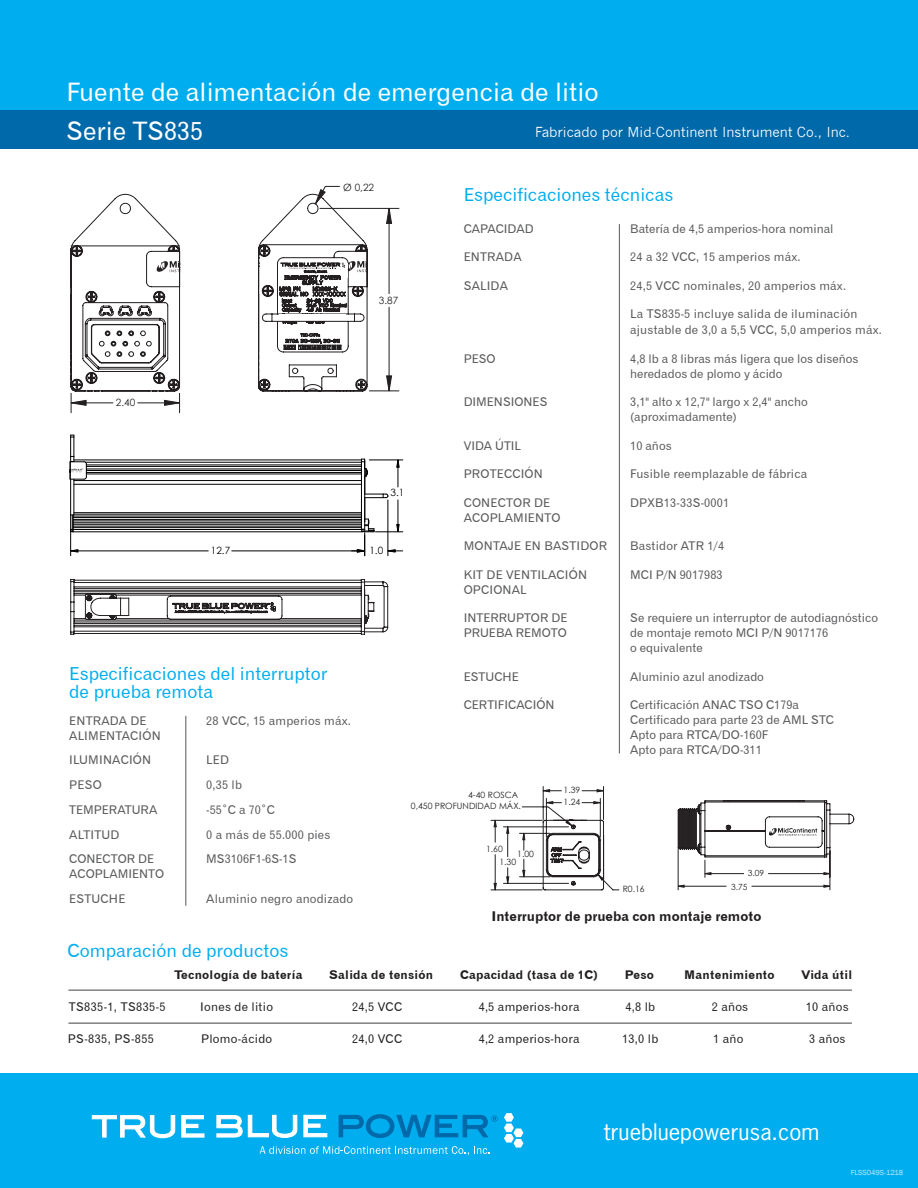
<style>
.page{position:relative;width:918px;height:1188px;background:#fff}
.page>*{position:absolute;margin:0;border:0;box-sizing:border-box;transform-origin:0 0}
.t1{font:25.5px/39px "Gothic 720 BT Roman B";color:#fff}
.t2{font:21.3px "News Gothic";color:#fff;scale:1.05 1}
.t3{font:18px/18px "Gothic 720 BT Roman B";color:#00aeef}
.t4{font:13.5px "News Gothic";color:#fff}
.t5{font:13.5px "Gothic 720 BT Bold B";color:#231f20}
.t6{font:12px/15px "Gothic 720 BT Roman B";color:#58595b}
.t7{font:12px "Gothic 720 BT Roman B";letter-spacing:.02em;color:#231f20}
.t8{font:12px "Gothic 720 BT Bold B";letter-spacing:.02em;color:#231f20}
.t9{font:10.05px "Century Gothic";color:#231f20}
.t10{font:10.05px "Century Gothic";color:#000}
.t11{font:8.7px/13.6px "Century Gothic";color:#231f20}
.t12{font:8.4px "Century Gothic";color:#231f20}
.t13{font:7.5px "Franklin Gothic";color:#bfebfb}
</style>
<div class="page">
<div style="left:0;top:0;width:918px;height:110px;background:#00aeef"></div>
<div style="left:0;top:110px;width:918px;height:39px;background:#0069aa"></div>
<div style="left:0;top:1073px;width:918px;height:115px;background:#00aeef"></div>
<hr style="left:619px;top:224px;width:1px;height:529px;background:#58595b">
<hr style="left:186px;top:716px;width:1px;height:190px;background:#58595b">
<hr style="left:678px;top:848px;width:1px;height:42px;background:#231f20">
<hr style="left:830px;top:851px;width:1px;height:39px;background:#231f20">
<hr style="left:69px;top:990px;width:783px;height:1px;background:#58595b">
<hr style="left:69px;top:1023px;width:783px;height:1px;background:#58595b">
<hr style="left:320px;top:208px;width:79px;height:1px;background:#231f20">
<hr style="left:369px;top:391px;width:30px;height:1px;background:#231f20">
<svg style="left:491px;top:786px;width:128px;height:104px"></svg>
<svg style="left:260px;top:1146px;width:230px;height:9px"></svg>
<svg style="left:91px;top:1115px;width:114px;height:24px"></svg>
<svg style="left:216px;top:1114px;width:112px;height:24px"></svg>
<svg style="left:504px;top:1113px;width:19px;height:35px"></svg>
<svg style="left:338px;top:1114px;width:160px;height:24px"></svg>
<svg style="left:71px;top:194px;width:109px;height:219px"></svg>
<svg style="left:678px;top:800px;width:176px;height:88px"></svg>
<svg style="left:258px;top:186px;width:134px;height:205px"></svg>
<div style="left:279px;top:314px;width:67px;height:5px;background:#fff"></div>
<svg style="left:70px;top:435px;width:333px;height:121px"></svg>
<svg style="left:70px;top:579px;width:318px;height:56px"></svg>
<h1 class="t1" style="left:66px;top:72px;width:534px">Fuente de alimentación de emergencia de litio<br>Serie TS835</h1>
<p class="t4" style="left:535px;top:124px;width:317px">Fabricado por Mid-Continent Instrument Co., Inc.</p>
<p class="t9" style="left:343px;top:180px;width:32px">Ø 0,22</p>
<p class="t9" style="left:116px;top:395px;width:21px">2.40</p>
<p class="t9" style="left:379px;top:293px;width:21px">3.87</p>
<p class="t10" style="left:391px;top:486px;width:15px">3.1</p>
<p class="t10" style="left:211px;top:543px;width:21px">12.7</p>
<p class="t10" style="left:369px;top:543px;width:15px">1.0</p>
<h3 class="t3" style="left:69px;top:665px;width:260px">Especificaciones del interruptor de prueba remota</h3>
<p class="t6" style="left:69px;top:713px;width:79px">ENTRADA DE</p>
<p class="t6" style="left:206px;top:713px;width:146px">28 VCC, 15 amperios máx.</p>
<p class="t6" style="left:69px;top:723px;width:93px;line-height:24.8px">ALIMENTACIÓN<br>ILUMINACIÓN</p>
<p class="t6" style="left:206px;top:752px;width:24px">LED</p>
<p class="t6" style="left:69px;top:777px;width:34px">PESO</p>
<p class="t6" style="left:206px;top:777px;width:37px">0,35 lb</p>
<p class="t6" style="left:69px;top:802px;width:89px">TEMPERATURA</p>
<p class="t6" style="left:206px;top:802px;width:70px">-55˚C a 70˚C</p>
<p class="t6" style="left:69px;top:827px;width:52px">ALTITUD</p>
<p class="t6" style="left:206px;top:827px;width:126px">0 a más de 55.000 pies</p>
<p class="t6" style="left:69px;top:851px;width:86px">CONECTOR DE</p>
<p class="t6" style="left:206px;top:851px;width:92px">MS3106F1-6S-1S</p>
<p class="t6" style="left:69px;top:862px;width:96px;line-height:24.8px">ACOPLAMIENTO<br>ESTUCHE</p>
<p class="t6" style="left:206px;top:891px;width:149px">Aluminio negro anodizado</p>
<h3 class="t3" style="left:464px;top:186px;width:211px">Especificaciones técnicas</h3>
<p class="t6" style="left:464px;top:221px;width:71px">CAPACIDAD</p>
<p class="t6" style="left:630px;top:221px;width:205px">Batería de 4,5 amperios-hora nominal</p>
<p class="t6" style="left:464px;top:249px;width:59px">ENTRADA</p>
<p class="t6" style="left:630px;top:249px;width:172px">24 a 32 VCC, 15 amperios máx.</p>
<p class="t6" style="left:464px;top:278px;width:46px">SALIDA</p>
<p class="t6" style="left:630px;top:278px;width:217px">24,5 VCC nominales, 20 amperios máx.</p>
<p class="t6" style="left:630px;top:306px;width:253px;line-height:16.2px">La TS835-5 incluye salida de iluminación ajustable de 3,0 a 5,5 VCC, 5,0 amperios máx.</p>
<p class="t6" style="left:464px;top:351px;width:33px">PESO</p>
<p class="t6" style="left:630px;top:351px;width:230px">4,8 lb a 8 libras más ligera que los diseños heredados de plomo y ácido</p>
<p class="t6" style="left:464px;top:394px;width:85px">DIMENSIONES</p>
<p class="t6" style="left:630px;top:394px;width:179px">3,1" alto x 12,7" largo x 2,4" ancho (aproximadamente)</p>
<p class="t6" style="left:464px;top:438px;width:59px">VIDA ÚTIL</p>
<p class="t6" style="left:630px;top:438px;width:43px">10 años</p>
<p class="t6" style="left:464px;top:466px;width:81px">PROTECCIÓN</p>
<p class="t6" style="left:630px;top:466px;width:179px">Fusible reemplazable de fábrica</p>
<p class="t6" style="left:464px;top:495px;width:88px">CONECTOR DE</p>
<p class="t6" style="left:630px;top:495px;width:101px">DPXB13-33S-0001</p>
<p class="t6" style="left:464px;top:510px;width:98px">ACOPLAMIENTO</p>
<p class="t6" style="left:464px;top:538px;width:145px">MONTAJE EN BASTIDOR</p>
<p class="t6" style="left:630px;top:538px;width:95px">Bastidor ATR 1/4</p>
<p class="t6" style="left:464px;top:567px;width:125px">KIT DE VENTILACIÓN</p>
<p class="t6" style="left:630px;top:567px;width:94px">MCI P/N 9017983</p>
<p class="t6" style="left:464px;top:582px;width:64px">OPCIONAL</p>
<p class="t6" style="left:464px;top:610px;width:105px">INTERRUPTOR DE</p>
<p class="t6" style="left:630px;top:610px;width:249px">Se requiere un interruptor de autodiagnóstico</p>
<p class="t6" style="left:464px;top:625px;width:105px">PRUEBA REMOTO</p>
<p class="t6" style="left:630px;top:625px;width:200px">de montaje remoto MCI P/N 9017176 o equivalente</p>
<p class="t6" style="left:464px;top:669px;width:57px">ESTUCHE</p>
<p class="t6" style="left:630px;top:669px;width:135px">Aluminio azul anodizado</p>
<p class="t6" style="left:464px;top:697px;width:92px">CERTIFICACIÓN</p>
<p class="t6" style="left:630px;top:697px;width:205px">Certificación ANAC TSO C179a<br>Certificado para parte 23 de AML STC<br>Apto para RTCA/DO-160F<br>Apto para RTCA/DO-311</p>
<p class="t11" style="left:411px;top:790px;width:112px;line-height:11.1px;text-indent:57px">4-40 ROSCA<br>0,450 PROFUNDIDAD MÁX.</p>
<p class="t11" style="left:499px;top:842px;width:18px;text-indent:-13px">1.60<br>1.30</p>
<p class="t11" style="left:517px;top:847px;width:18px">1.00</p>
<p class="t11" style="left:564px;top:783px;width:18px">1.39</p>
<p class="t11" style="left:564px;top:795px;width:18px">1.24</p>
<p class="t11" style="left:623px;top:882px;width:24px">R0.16</p>
<p class="t12" style="left:748px;top:867px;width:18px">3.09</p>
<p class="t12" style="left:731px;top:881px;width:18px">3.75</p>
<p class="t5" style="left:491px;top:908px;width:271px">Interruptor de prueba con montaje remoto</p>
<h3 class="t3" style="left:68px;top:942px;width:222px">Comparación de productos</h3>
<p class="t8" style="left:174px;top:967px;width:130px">Tecnología de batería</p>
<p class="t8" style="left:329px;top:967px;width:105px">Salida de tensión</p>
<p class="t8" style="left:460px;top:967px;width:139px">Capacidad (tasa de 1C)</p>
<p class="t8" style="left:625px;top:967px;width:31px">Peso</p>
<p class="t8" style="left:684px;top:967px;width:92px">Mantenimiento</p>
<p class="t8" style="left:801px;top:967px;width:52px">Vida útil</p>
<p class="t7" style="left:69px;top:1000px;width:98px">TS835-1, TS835-5</p>
<p class="t7" style="left:68px;top:1032px;width:88px">PS-835, PS-855</p>
<p class="t7" style="left:352px;top:1000px;width:52px">24,5 VCC</p>
<p class="t7" style="left:352px;top:1032px;width:52px">24,0 VCC</p>
<p class="t7" style="left:479px;top:1000px;width:102px">4,5 amperios-hora</p>
<p class="t7" style="left:479px;top:1032px;width:102px">4,2 amperios-hora</p>
<p class="t7" style="left:625px;top:1000px;width:31px">4,8 lb</p>
<p class="t7" style="left:622px;top:1032px;width:38px">13,0 lb</p>
<p class="t7" style="left:200px;top:1000px;width:74px">Iones de litio</p>
<p class="t7" style="left:201px;top:1032px;width:73px">Plomo-ácido</p>
<p class="t7" style="left:712px;top:1000px;width:38px">2 años</p>
<p class="t7" style="left:713px;top:1032px;width:32px">1 año</p>
<p class="t7" style="left:806px;top:1000px;width:44px">10 años</p>
<p class="t7" style="left:809px;top:1032px;width:38px">3 años</p>
<h2 class="t2" style="left:604px;top:1118px;width:207px">truebluepowerusa.com</h2>
<p class="t13" style="left:851px;top:1167px;width:54px">FLSS049S-1218</p>
</div>
